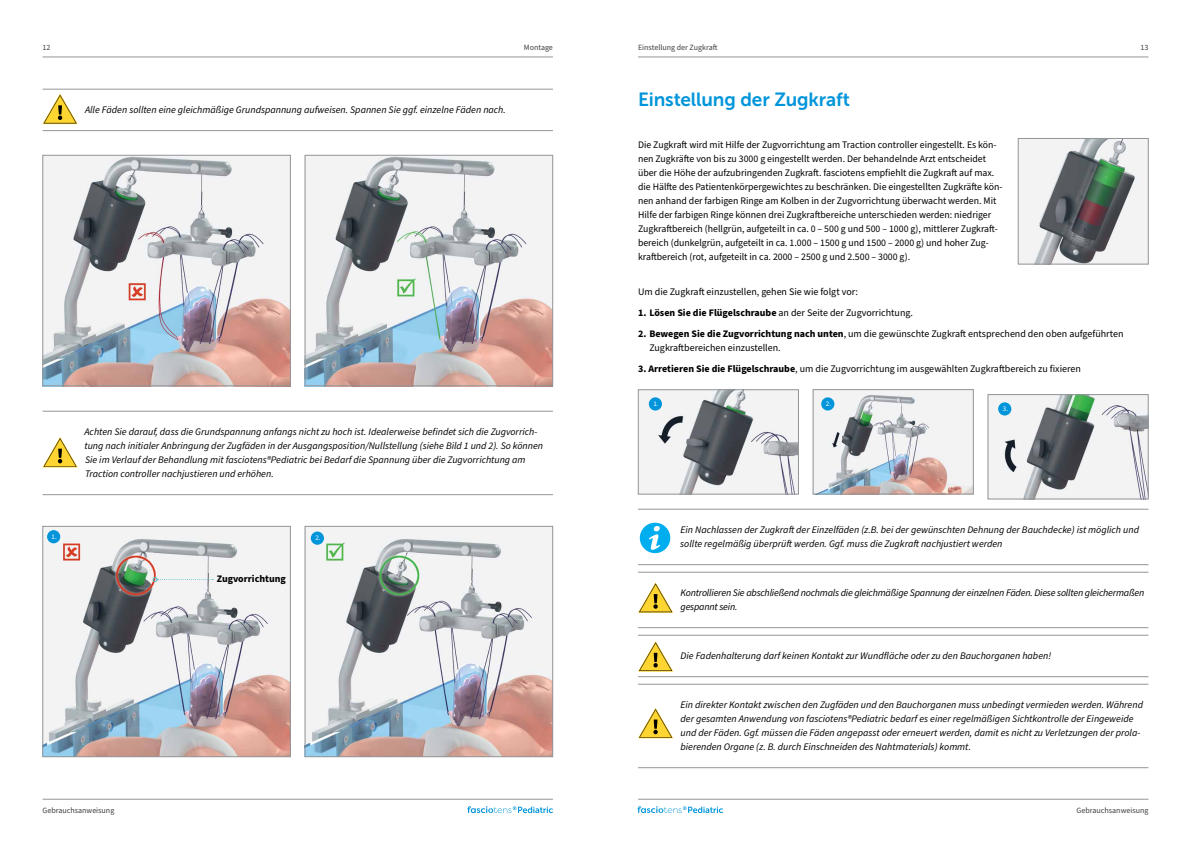
<style>
.page{position:relative;width:1191px;height:842px;background:#fff}
.page>*{position:absolute;margin:0;border:0;box-sizing:border-box;transform-origin:0 0}
.t1{font:19px "Museo Sans 700";letter-spacing:-.01em;color:#0095da}
.t2{font:italic 10px/14px "Source Sans Pro";color:#000}
.t3{font:10px/14px "Source Sans Pro";color:#000}
.t4{font:italic 10px/14px "Source Sans Pro";letter-spacing:-.02em;color:#000}
.t5{font:700 10px "Source Sans Pro";color:#000}
.t6{font:8px "Source Sans Pro";color:#414042}
.t7{font:7px "Source Sans Pro";color:#fff}
.s1{font-weight:700}
</style>
<div class="page">
<hr style="left:43px;top:57px;width:510px;height:1px;background:#939598">
<hr style="left:638px;top:57px;width:510px;height:1px;background:#939598">
<hr style="left:638px;top:799px;width:510px;height:1px;background:#939598">
<hr style="left:43px;top:799px;width:510px;height:1px;background:#939598">
<svg style="left:467px;top:806px;width:86px;height:7px"></svg>
<svg style="left:637px;top:806px;width:86px;height:7px"></svg>
<hr style="left:43px;top:130px;width:510px;height:1px;background:#939598">
<hr style="left:43px;top:89px;width:510px;height:1px;background:#939598">
<svg style="left:43px;top:94px;width:35px;height:30px"></svg>
<hr style="left:43px;top:494px;width:510px;height:1px;background:#939598">
<hr style="left:43px;top:411px;width:510px;height:1px;background:#939598">
<svg style="left:43px;top:437px;width:35px;height:30px"></svg>
<img style="left:45px;top:157px;width:244px;height:227px">
<div style="left:43px;top:155px;width:248px;height:231px;border:1px solid #939598"></div>
<img style="left:45px;top:528px;width:244px;height:227px">
<div style="left:43px;top:526px;width:248px;height:231px;border:1px solid #939598"></div>
<img style="left:307px;top:157px;width:244px;height:227px">
<div style="left:305px;top:155px;width:248px;height:231px;border:1px solid #939598"></div>
<img style="left:307px;top:528px;width:244px;height:227px">
<div style="left:305px;top:526px;width:248px;height:231px;border:1px solid #939598"></div>
<img style="left:1020px;top:140px;width:126px;height:122px">
<div style="left:1018px;top:138px;width:130px;height:126px;border:1px solid #939598"></div>
<hr style="left:638px;top:564px;width:510px;height:1px;background:#939598">
<hr style="left:638px;top:509px;width:510px;height:1px;background:#939598">
<hr style="left:638px;top:627px;width:510px;height:1px;background:#939598">
<hr style="left:638px;top:572px;width:510px;height:1px;background:#939598">
<hr style="left:638px;top:676px;width:510px;height:1px;background:#939598">
<hr style="left:638px;top:635px;width:510px;height:1px;background:#939598">
<hr style="left:638px;top:767px;width:510px;height:1px;background:#939598">
<hr style="left:638px;top:684px;width:510px;height:1px;background:#939598">
<div style="left:640px;top:523px;width:30px;height:30px;background:#00aeef;border-radius:50%"></div>
<svg style="left:649px;top:526px;width:11px;height:24px"></svg>
<svg style="left:638px;top:582px;width:35px;height:31px"></svg>
<svg style="left:638px;top:641px;width:35px;height:31px"></svg>
<svg style="left:638px;top:708px;width:35px;height:30px"></svg>
<img style="left:640px;top:391px;width:156px;height:101px">
<div style="left:638px;top:389px;width:160px;height:105px;border:1px solid #939598"></div>
<div style="left:649px;top:397px;width:13px;height:14px;background:#0095da;border-radius:50%"></div>
<div style="left:47px;top:530px;width:13px;height:13px;background:#0095da;border-radius:50%"></div>
<img style="left:815px;top:391px;width:156px;height:101px">
<div style="left:813px;top:389px;width:160px;height:105px;border:1px solid #939598"></div>
<div style="left:821px;top:397px;width:13px;height:14px;background:#0095da;border-radius:50%"></div>
<img style="left:989px;top:396px;width:157px;height:101px">
<div style="left:987px;top:394px;width:161px;height:105px;border:1px solid #939598"></div>
<div style="left:998px;top:402px;width:13px;height:13px;background:#0095da;border-radius:50%"></div>
<div style="left:311px;top:531px;width:13px;height:14px;background:#0095da;border-radius:50%"></div>
<svg style="left:153px;top:577px;width:60px;height:5px"></svg>
<p class="t6" style="left:638px;top:42px;width:81px">Einstellung der Zugkraft</p>
<p class="t6" style="left:524px;top:42px;width:30px">Montage</p>
<p class="t6" style="left:43px;top:42px;width:9px">12</p>
<p class="t6" style="left:1140px;top:42px;width:9px">13</p>
<p class="t2" style="left:85px;top:103px;width:422px">Alle Fäden sollten eine gleichmäßige Grundspannung aufweisen. Spannen Sie ggf. einzelne Fäden nach.</p>
<p class="t7" style="left:52px;top:532px;width:7px">1.</p>
<p class="t2" style="left:85px;top:425px;width:460px">Achten Sie darauf, dass die Grundspannung anfangs nicht zu hoch ist. Idealerweise befindet sich die Zugvorrich&shy;tung nach initialer Anbringung der Zugfäden in der Ausgangsposition/Nullstellung (siehe Bild 1 und 2). So können Sie im Verlauf der Behandlung mit fasciotens®Pediatric bei Bedarf die Spannung über die Zugvorrichtung am Traction controller nachjustieren und erhöhen.</p>
<p class="t5" style="left:217px;top:572px;width:71px">Zugvorrichtung</p>
<p class="t7" style="left:315px;top:533px;width:7px">2.</p>
<h1 class="t1" style="left:638px;top:89px;width:213px">Einstellung der Zugkraft</h1>
<p class="t3" style="left:638px;top:138px;width:366px">Die Zugkraft wird mit Hilfe der Zugvorrichtung am Traction controller eingestellt. Es kön&shy;nen Zugkräfte von bis zu 3000 g eingestellt werden. Der behandelnde Arzt entscheidet über die Höhe der aufzubringenden Zugkraft. fasciotens empfiehlt die Zugkraft auf max. die Hälfte des Patientenkörpergewichtes zu beschränken. Die eingestellten Zugkräfte kön&shy;nen anhand der farbigen Ringe am Kolben in der Zugvorrichtung überwacht werden. Mit Hilfe der farbigen Ringe können drei Zugkraftbereiche unterschieden werden: niedriger Zugkraftbereich (hellgrün, aufgeteilt in ca. 0 – 500 g und 500 – 1000 g), mittlerer Zugkraft&shy;bereich (dunkelgrün, aufgeteilt in ca. 1.000 – 1500 g und 1500 – 2000 g) und hoher Zug&shy;kraftbereich (rot, aufgeteilt in ca. 2000 – 2500 g und 2.500 – 3000 g).</p>
<p class="t3" style="left:638px;top:285px;width:221px">Um die Zugkraft einzustellen, gehen Sie wie folgt vor:</p>
<p class="t3" style="left:638px;top:306px;width:276px"><span class="s1">1. Lösen Sie die Flügelschraube</span> an der Seite der Zugvorrichtung.</p>
<p class="t3" style="left:649px;top:327px;width:475px;text-indent:-11px"><span class="s1">2. Bewegen Sie die Zugvorrichtung nach unten</span>, um die gewünschte Zugkraft entsprechend den oben aufgeführten<br>Zugkraftbereichen einzustellen.</p>
<p class="t3" style="left:638px;top:362px;width:444px"><span class="s1">3. Arretieren Sie die Flügelschraube</span>, um die Zugvorrichtung im ausgewählten Zugkraftbereich zu fixieren</p>
<p class="t7" style="left:653px;top:399px;width:7px">1.</p>
<p class="t7" style="left:826px;top:399px;width:7px">2.</p>
<p class="t7" style="left:1003px;top:404px;width:7px">3.</p>
<p class="t2" style="left:680px;top:523px;width:460px">Ein Nachlassen der Zugkraft der Einzelfäden (z.B. bei der gewünschten Dehnung der Bauchdecke) ist möglich und sollte regelmäßig überprüft werden. Ggf. muss die Zugkraft nachjustiert werden</p>
<p class="t4" style="left:680px;top:586px;width:465px">Kontrollieren Sie abschließend nochmals die gleichmäßige Spannung der einzelnen Fäden. Diese sollten gleichermaßen gespannt sein.</p>
<p class="t2" style="left:680px;top:649px;width:372px">Die Fadenhalterung darf keinen Kontakt zur Wundfläche oder zu den Bauchorganen haben!</p>
<p class="t2" style="left:680px;top:698px;width:464px">Ein direkter Kontakt zwischen den Zugfäden und den Bauchorganen muss unbedingt vermieden werden. Während der gesamten Anwendung von fasciotens®Pediatric bedarf es einer regelmäßigen Sichtkontrolle der Eingeweide und der Fäden. Ggf. müssen die Fäden angepasst oder erneuert werden, damit es nicht zu Verletzungen der prola&shy;bierenden Organe (z. B. durch Einschneiden des Nahtmaterials) kommt.</p>
<p class="t6" style="left:43px;top:805px;width:73px">Gebrauchsanweisung</p>
<p class="t6" style="left:1076px;top:805px;width:73px">Gebrauchsanweisung</p>
</div>
